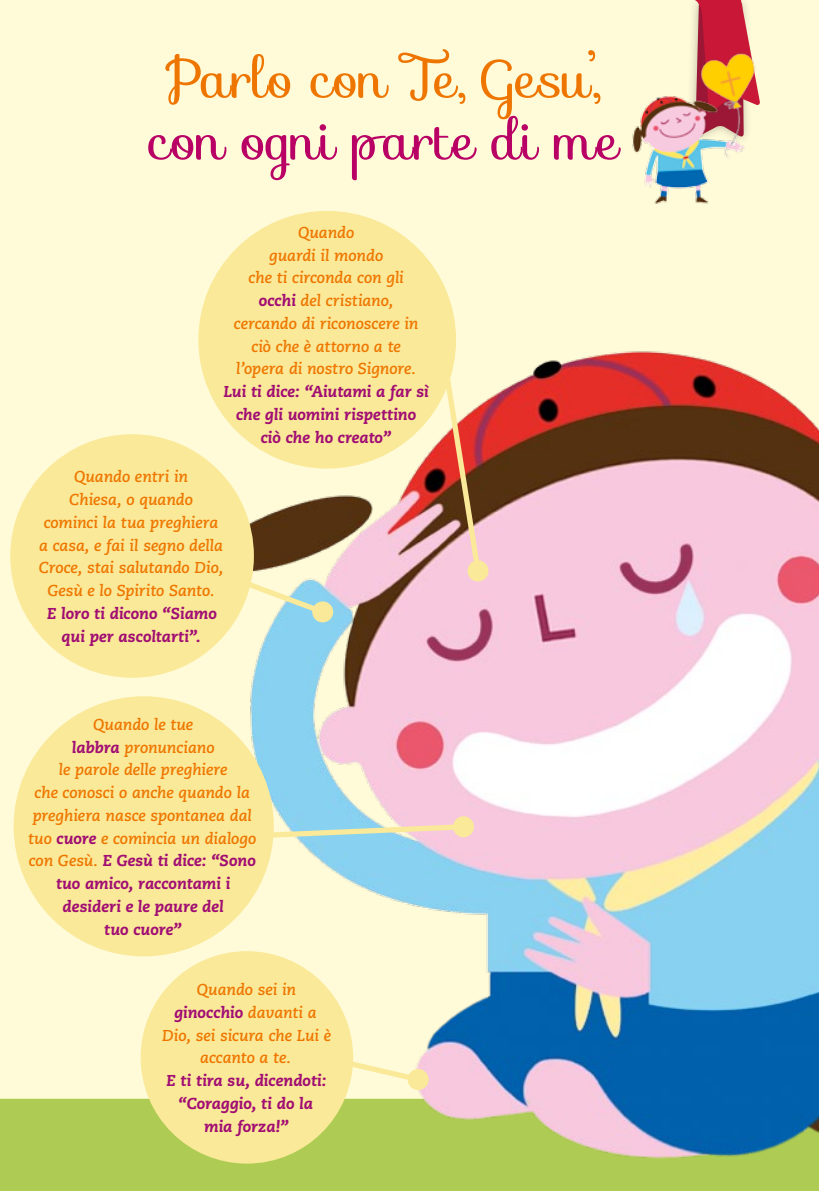
<style>
.page{position:relative;width:819px;height:1191px;background:#fff}
.page>*{position:absolute;margin:0;border:0;box-sizing:border-box;transform-origin:0 0}
.t1{font:54.25px "Sofia";letter-spacing:-.005em;color:#ee7600}
.t2{font:54.25px "Sofia";letter-spacing:.02em;color:#b80065}
.t3{font:italic 700 15.75px/22.8px "Caecilia LT Std";letter-spacing:-.005em;color:#ee7600;text-align:center}
.t4{font:italic 800 15.75px/22.8px "Caecilia LT Std";letter-spacing:-.005em;color:#a00d73;text-align:center}
.s1{font-weight:800;color:#a00d73}
</style>
<div class="page">
<div style="left:0;top:1098px;width:819px;height:93px;background:#aecc53"></div>
<div style="left:0;top:0;width:819px;height:1098px;background:#fffbd9"></div>
<img style="left:187px;top:228px;width:632px;height:936px">
<div style="left:10px;top:434px;width:244px;height:244px;background:#fae998;border-radius:50%"></div>
<div style="left:14px;top:696px;width:260px;height:260px;background:#fae998;border-radius:50%"></div>
<div style="left:141px;top:951px;width:212px;height:212px;background:#fae998;border-radius:50%"></div>
<div style="left:198px;top:211px;width:258px;height:257px;background:#fae998;border-radius:50%"></div>
<svg style="left:240px;top:577px;width:89px;height:41px"></svg>
<div style="left:312px;top:601px;width:21px;height:21px;background:#fae998;border-radius:50%"></div>
<svg style="left:440px;top:364px;width:44px;height:213px"></svg>
<div style="left:467px;top:560px;width:21px;height:21px;background:#fae998;border-radius:50%"></div>
<svg style="left:273px;top:821px;width:196px;height:20px;background:#cbd9d2"></svg>
<div style="left:453px;top:816px;width:21px;height:21px;background:#fae998;border-radius:50%"></div>
<svg style="left:349px;top:1053px;width:75px;height:32px"></svg>
<div style="left:407px;top:1069px;width:21px;height:21px;background:#fae998;border-radius:50%"></div>
<svg style="left:694px;top:0;width:66px;height:105px"></svg>
<img style="left:632px;top:47px;width:127px;height:156px">
<hr style="left:0;top:0;width:1px;height:1191px;background:#cbe8f4">
<h1 class="t1" style="left:166px;top:36px;width:437px">Parlo con Te, Gesu’,</h1>
<h1 class="t2" style="left:148px;top:98px;width:472px">con ogni parte di me</h1>
<p class="t3" style="left:234px;top:221px;width:186px">Quando<br>guardi il mondo<br>che ti circonda con gli <span class="s1">occhi</span> del cristiano, cercando di riconoscere in ciò che è attorno a te l’opera di nostro Signore.</p>
<p class="t4" style="left:223px;top:380px;width:207px">Lui ti dice: “Aiutami a far sì che gli uomini rispettino<br>ciò che ho creato”</p>
<p class="t3" style="left:39px;top:466px;width:186px">Quando entri in<br>Chiesa, o quando<br>cominci la tua preghiera a casa, e fai il segno della<br>Croce, stai salutando Dio,<br>Gesù e lo Spirito Santo.</p>
<p class="t4" style="left:47px;top:602px;width:171px">E loro ti dicono “Siamo qui per ascoltarti”.</p>
<p class="t3" style="left:28px;top:713px;width:230px">Quando le tue<br><span class="s1">labbra</span> pronunciano<br>le parole delle preghiere<br>che conosci o anche quando la preghiera nasce spontanea dal tuo <span class="s1">cuore</span> e comincia un dialogo con Gesù. <span class="s1">E Gesù ti dice: “Sono tuo amico, raccontami i desideri e le paure del<br>tuo cuore”</span></p>
<p class="t3" style="left:162px;top:978px;width:170px">Quando sei in <span class="s1">ginocchio</span> davanti a<br>Dio, sei sicura che Lui è accanto a te.</p>
<p class="t4" style="left:167px;top:1069px;width:161px">E ti tira su, dicendoti: “Coraggio, ti do la mia forza!”</p>
</div>
